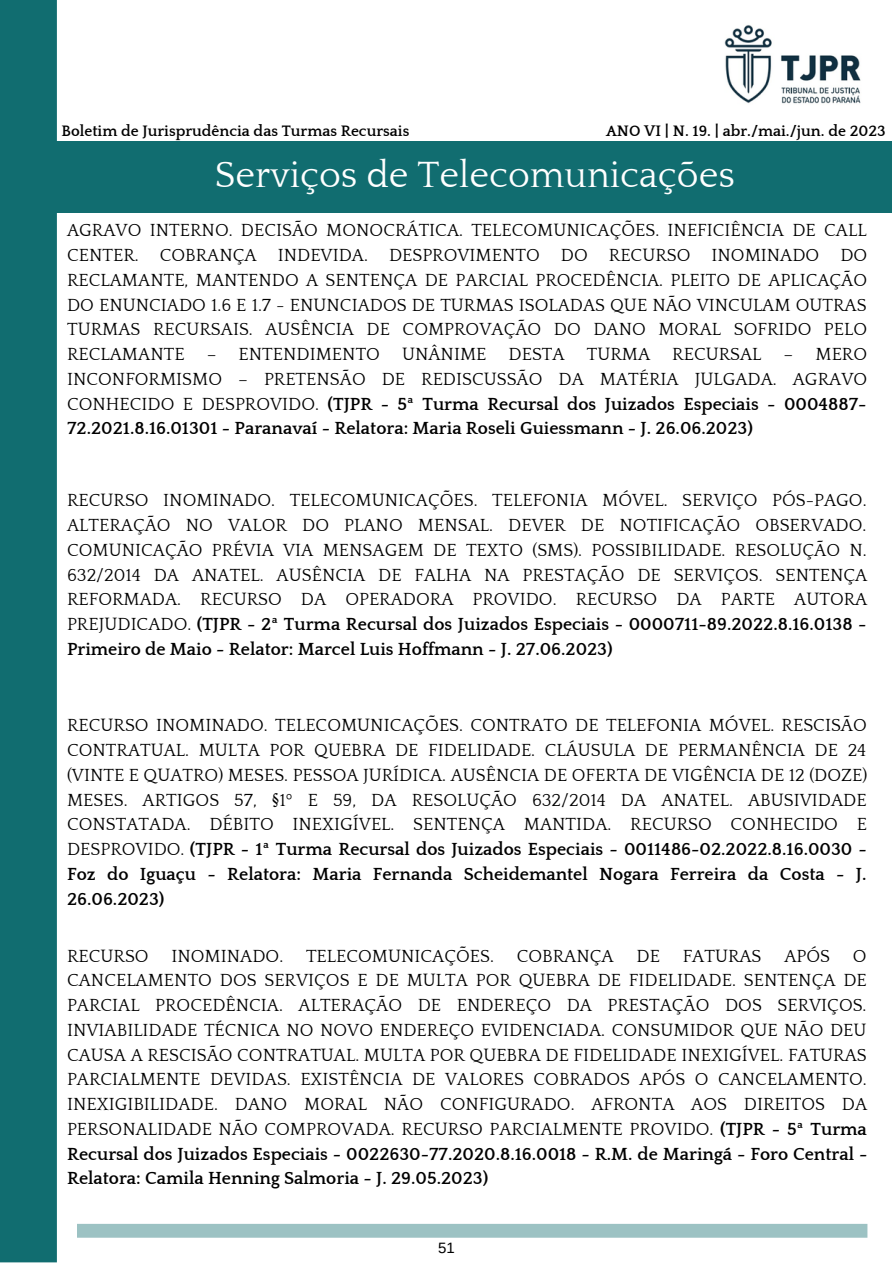
<style>
.page{position:relative;width:893px;height:1264px;background:#fff}
.page>*{position:absolute;margin:0;border:0;box-sizing:border-box;transform-origin:0 0}
.t1{font:37.5px "Quattrocento";color:#fff}
.t2{font:18px/24.8px "Quattrocento";color:#000;text-align:justify}
.t3{font:700 15.6px "Quattrocento";color:#000}
.t4{font:15px "Arimo";color:#000}
.s1{font-weight:700}
</style>
<div class="page">
<div style="left:0;top:0;width:57px;height:1262px;background:#116d70"></div>
<img style="left:724px;top:25px;width:137px;height:79px">
<div style="left:49px;top:141px;width:842px;height:71px;background:#116d70"></div>
<svg style="left:77px;top:1223px;width:790px;height:14px;background:#a2c5c6"></svg>
<p class="t3" style="left:606px;top:123px;width:281px">ANO VI | N. 19. | abr./mai./jun. de 2023</p>
<p class="t3" style="left:62px;top:123px;width:349px">Boletim de Jurisprudência das Turmas Recursais</p>
<p class="t1" style="left:215px;top:156px;width:521px">Serviços de Telecomunicações</p>
<p class="t2" style="left:67px;top:219px;width:801px">AGRAVO INTERNO. DECISÃO MONOCRÁTICA. TELECOMUNICAÇÕES. INEFICIÊNCIA DE CALL CENTER. COBRANÇA INDEVIDA. DESPROVIMENTO DO RECURSO INOMINADO DO RECLAMANTE, MANTENDO A SENTENÇA DE PARCIAL PROCEDÊNCIA. PLEITO DE APLICAÇÃO DO ENUNCIADO 1.6 E 1.7 - ENUNCIADOS DE TURMAS ISOLADAS QUE NÃO VINCULAM OUTRAS TURMAS RECURSAIS. AUSÊNCIA DE COMPROVAÇÃO DO DANO MORAL SOFRIDO PELO RECLAMANTE – ENTENDIMENTO UNÂNIME DESTA TURMA RECURSAL – MERO INCONFORMISMO – PRETENSÃO DE REDISCUSSÃO DA MATÉRIA JULGADA. AGRAVO CONHECIDO E DESPROVIDO. <span class="s1">(TJPR - 5ª Turma Recursal dos Juizados Especiais - 0004887- 72.2021.8.16.01301 - Paranavaí - Relatora: Maria Roseli Guiessmann - J. 26.06.2023)</span></p>
<p class="t2" style="left:67px;top:489px;width:801px">RECURSO INOMINADO. TELECOMUNICAÇÕES. TELEFONIA MÓVEL. SERVIÇO PÓS-PAGO.<br>ALTERAÇÃO NO VALOR DO PLANO MENSAL. DEVER DE NOTIFICAÇÃO OBSERVADO.<br>COMUNICAÇÃO PRÉVIA VIA MENSAGEM DE TEXTO (SMS). POSSIBILIDADE. RESOLUÇÃO N.<br>632/2014 DA ANATEL. AUSÊNCIA DE FALHA NA PRESTAÇÃO DE SERVIÇOS. SENTENÇA REFORMADA. RECURSO DA OPERADORA PROVIDO. RECURSO DA PARTE AUTORA PREJUDICADO. <span class="s1">(TJPR - 2ª Turma Recursal dos Juizados Especiais - 0000711-89.2022.8.16.0138 - Primeiro de Maio - Relator: Marcel Luis Hoffmann - J. 27.06.2023)</span></p>
<p class="t2" style="left:67px;top:713px;width:801px">RECURSO INOMINADO. TELECOMUNICAÇÕES. CONTRATO DE TELEFONIA MÓVEL. RESCISÃO CONTRATUAL. MULTA POR QUEBRA DE FIDELIDADE. CLÁUSULA DE PERMANÊNCIA DE 24 (VINTE E QUATRO) MESES. PESSOA JURÍDICA. AUSÊNCIA DE OFERTA DE VIGÊNCIA DE 12 (DOZE)<br>MESES. ARTIGOS 57, §1º E 59, DA RESOLUÇÃO 632/2014 DA ANATEL. ABUSIVIDADE CONSTATADA. DÉBITO INEXIGÍVEL. SENTENÇA MANTIDA. RECURSO CONHECIDO E DESPROVIDO. <span class="s1">(TJPR - 1ª Turma Recursal dos Juizados Especiais - 0011486-02.2022.8.16.0030 - Foz do Iguaçu - Relatora: Maria Fernanda Scheidemantel Nogara Ferreira da Costa - J.<br>26.06.2023)</span></p>
<p class="t2" style="left:67px;top:944px;width:83px">RECURSO</p>
<p class="t2" style="left:171px;top:944px;width:113px">INOMINADO.</p>
<p class="t2" style="left:306px;top:944px;width:189px">TELECOMUNICAÇÕES.</p>
<p class="t2" style="left:516px;top:944px;width:98px">COBRANÇA</p>
<p class="t2" style="left:636px;top:944px;width:25px">DE</p>
<p class="t2" style="left:682px;top:944px;width:80px">FATURAS</p>
<p class="t2" style="left:784px;top:944px;width:47px">APÓS</p>
<p class="t2" style="left:67px;top:944px;width:801px;text-indent:785px">O CANCELAMENTO DOS SERVIÇOS E DE MULTA POR QUEBRA DE FIDELIDADE. SENTENÇA DE PARCIAL PROCEDÊNCIA. ALTERAÇÃO DE ENDEREÇO DA PRESTAÇÃO DOS SERVIÇOS.<br>INVIABILIDADE TÉCNICA NO NOVO ENDEREÇO EVIDENCIADA. CONSUMIDOR QUE NÃO DEU CAUSA A RESCISÃO CONTRATUAL. MULTA POR QUEBRA DE FIDELIDADE INEXIGÍVEL. FATURAS PARCIALMENTE DEVIDAS. EXISTÊNCIA DE VALORES COBRADOS APÓS O CANCELAMENTO.<br>INEXIGIBILIDADE. DANO MORAL NÃO CONFIGURADO. AFRONTA AOS DIREITOS DA PERSONALIDADE NÃO COMPROVADA. RECURSO PARCIALMENTE PROVIDO. <span class="s1">(TJPR - 5ª Turma Recursal dos Juizados Especiais - 0022630-77.2020.8.16.0018 - R.M. de Maringá - Foro Central - Relatora: Camila Henning Salmoria - J. 29.05.2023)</span></p>
<p class="t4" style="left:438px;top:1239px;width:18px">51</p>
</div>
